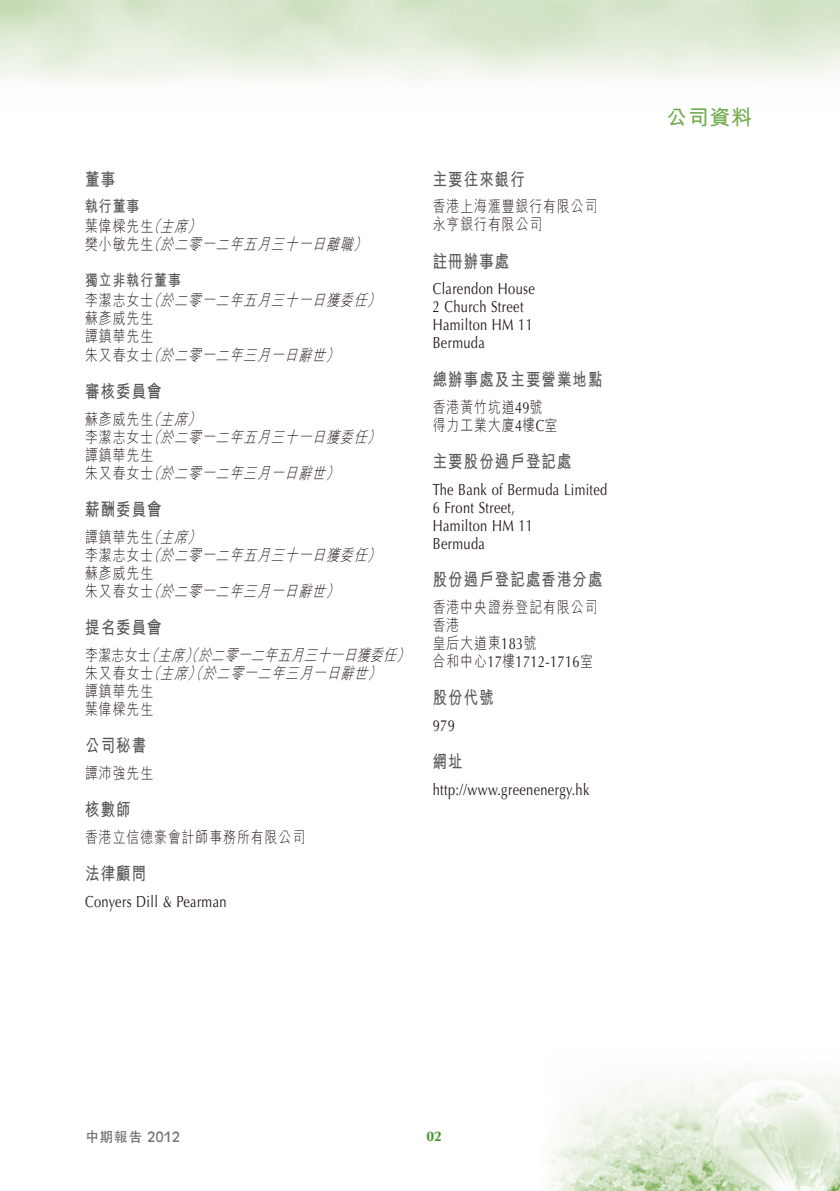
<style>
.page{position:relative;width:840px;height:1191px;background:#fff}
.page>*{position:absolute;margin:0;border:0;box-sizing:border-box;transform-origin:0 0}
.t1{font:700 21px "M Hei HK";color:#70aa4d}
.t2{font:700 18px "M Hei HK";letter-spacing:.08em;color:#595857;scale:.8 1}
.t3{font:italic 300 16px "M Hei HK";color:#231916;scale:.8 1}
.t4{font:16px/18px "Optima LT Std";letter-spacing:.03em;color:#231916;scale:.8 1}
.t5{font:300 16px/18px "M Hei HK";letter-spacing:.08em;color:#231916;scale:.8 1}
.t6{font:700 16px "M Hei HK";letter-spacing:.08em;color:#595857;scale:.8 1}
.t7{font:700 14px "C Hei 2 HK";color:#727272}
.t8{font:700 14px "Optima LT Std";color:#419729}
.s1{font-style:italic}
.s2{font-style:normal}
.s3{font-family:"Optima LT Std";font-weight:400}
.s4{font-family:"M Hei HK";font-weight:300}
.s5{font-family:"Antique Olive Std";font-weight:400}
</style>
<div class="page">
<img style="left:547px;top:1070px;width:292px;height:121px">
<p class="t2" style="left:85px;top:166px;width:39px">董事</p>
<p class="t6" style="left:85px;top:195px;width:69px">執行董事</p>
<p class="t5" style="left:85px;top:217px;width:136px">葉偉樑先生<span class="s1">主席</span></p>
<p class="t3" style="left:147px;top:215px;width:25px">（</p>
<p class="t3" style="left:187px;top:215px;width:25px">(</p>
<p class="t3" style="left:147px;top:233px;width:25px">（</p>
<p class="t6" style="left:85px;top:269px;width:121px">獨立非執行董事</p>
<p class="t3" style="left:353px;top:233px;width:25px">(</p>
<p class="t3" style="left:85px;top:233px;width:343px"><span class="s2">樊小敏先生</span>於二零一二年五月三十一日離職</p>
<p class="t3" style="left:147px;top:289px;width:25px">（</p>
<p class="t3" style="left:366px;top:289px;width:25px">(</p>
<p class="t3" style="left:85px;top:289px;width:360px"><span class="s2">李潔志女士</span>於二零一二年五月三十一日獲委任</p>
<p class="t5" style="left:85px;top:309px;width:87px">蘇彥威先生譚鎮華先生</p>
<p class="t3" style="left:147px;top:343px;width:25px">（</p>
<p class="t2" style="left:85px;top:378px;width:97px">審核委員會</p>
<p class="t3" style="left:325px;top:343px;width:25px">(</p>
<p class="t3" style="left:85px;top:343px;width:308px"><span class="s2">朱又春女士</span>於二零一二年三月一日辭世</p>
<p class="t3" style="left:147px;top:407px;width:25px">（</p>
<p class="t3" style="left:187px;top:407px;width:25px">(</p>
<p class="t5" style="left:85px;top:409px;width:136px">蘇彥威先生<span class="s1">主席</span></p>
<p class="t3" style="left:147px;top:425px;width:25px">（</p>
<p class="t3" style="left:366px;top:425px;width:25px">(</p>
<p class="t3" style="left:85px;top:425px;width:360px"><span class="s2">李潔志女士</span>於二零一二年五月三十一日獲委任</p>
<p class="t5" style="left:85px;top:445px;width:86px">譚鎮華先生</p>
<p class="t3" style="left:147px;top:461px;width:25px">（</p>
<p class="t2" style="left:85px;top:496px;width:97px">薪酬委員會</p>
<p class="t3" style="left:325px;top:461px;width:25px">(</p>
<p class="t3" style="left:85px;top:461px;width:308px"><span class="s2">朱又春女士</span>於二零一二年三月一日辭世</p>
<p class="t3" style="left:147px;top:525px;width:25px">（</p>
<p class="t3" style="left:187px;top:525px;width:25px">(</p>
<p class="t5" style="left:85px;top:527px;width:136px">譚鎮華先生<span class="s1">主席</span></p>
<p class="t3" style="left:147px;top:543px;width:25px">（</p>
<p class="t3" style="left:366px;top:543px;width:25px">(</p>
<p class="t3" style="left:85px;top:543px;width:360px"><span class="s2">李潔志女士</span>於二零一二年五月三十一日獲委任</p>
<p class="t5" style="left:85px;top:563px;width:86px">蘇彥威先生</p>
<p class="t3" style="left:147px;top:579px;width:25px">（</p>
<p class="t2" style="left:85px;top:614px;width:97px">提名委員會</p>
<p class="t3" style="left:325px;top:579px;width:25px">(</p>
<p class="t3" style="left:85px;top:579px;width:308px"><span class="s2">朱又春女士</span>於二零一二年三月一日辭世</p>
<p class="t3" style="left:145px;top:643px;width:25px">（</p>
<p class="t3" style="left:184px;top:643px;width:25px">）（</p>
<p class="t3" style="left:396px;top:643px;width:25px">(</p>
<p class="t5" style="left:85px;top:645px;width:132px">李潔志女士<span class="s1">主席</span></p>
<p class="t3" style="left:198px;top:643px;width:256px">於二零一二年五月三十一日獲委任</p>
<p class="t3" style="left:147px;top:661px;width:25px">（</p>
<p class="t3" style="left:187px;top:661px;width:27px">）（</p>
<p class="t3" style="left:367px;top:661px;width:25px">(</p>
<p class="t3" style="left:202px;top:661px;width:214px">於二零一二年三月一日辭世</p>
<p class="t5" style="left:85px;top:663px;width:136px">朱又春女士<span class="s1">主席</span></p>
<p class="t5" style="left:85px;top:681px;width:87px">譚鎮華先生葉偉樑先生</p>
<p class="t2" style="left:85px;top:732px;width:78px">公司秘書</p>
<p class="t5" style="left:85px;top:763px;width:86px">譚沛強先生</p>
<p class="t2" style="left:85px;top:796px;width:58px">核數師</p>
<p class="t5" style="left:85px;top:827px;width:276px">香港立信德豪會計師事務所有限公司</p>
<p class="t2" style="left:85px;top:860px;width:78px">法律顧問</p>
<p class="t4" style="left:85px;top:892px;width:178px">Conyers Dill &amp; Pearman</p>
<p class="t2" style="left:432px;top:166px;width:117px">主要往來銀行</p>
<p class="t5" style="left:432px;top:197px;width:207px">香港上海滙豐銀行有限公司永亨銀行有限公司</p>
<p class="t2" style="left:432px;top:248px;width:97px">註冊辦事處</p>
<p class="t4" style="left:432px;top:280px;width:129px">Clarendon House<br>2 Church Street<br>Hamilton HM 11<br>Bermuda</p>
<p class="t2" style="left:432px;top:366px;width:214px">總辦事處及主要營業地點</p>
<p class="t5" style="left:432px;top:397px;width:157px">香港黃竹坑道<span class="s3">49</span>號得力工業大廈<span class="s3">4</span>樓<span class="s3">C</span>室</p>
<p class="t2" style="left:432px;top:448px;width:175px">主要股份過戶登記處</p>
<p class="t4" style="left:432px;top:480px;width:220px">The Bank of Bermuda Limited<br>6 Front Street,<br>Hamilton HM 11<br>Bermuda</p>
<p class="t2" style="left:432px;top:566px;width:214px">股份過戶登記處香港分處</p>
<p class="t5" style="left:432px;top:597px;width:207px">香港中央證券登記有限公司香港<br>皇后大道東<span class="s3">183</span>號</p>
<p class="t4" style="left:432px;top:652px;width:201px"><span class="s4">合和中心</span>17<span class="s4">樓</span>1712-1716<span class="s4">室</span></p>
<p class="t2" style="left:432px;top:684px;width:78px">股份代號</p>
<p class="t4" style="left:432px;top:716px;width:29px">979</p>
<p class="t2" style="left:432px;top:748px;width:39px">網址</p>
<p class="t4" style="left:432px;top:780px;width:197px">http://www.greenenergy.hk</p>
<h1 class="t1" style="left:665px;top:102px;width:87px">公司資料</h1>
<p class="t7" style="left:85px;top:1126px;width:96px">中期報告 <span class="s5">2012</span></p>
<p class="t8" style="left:426px;top:1127px;width:17px">02</p>
</div>
